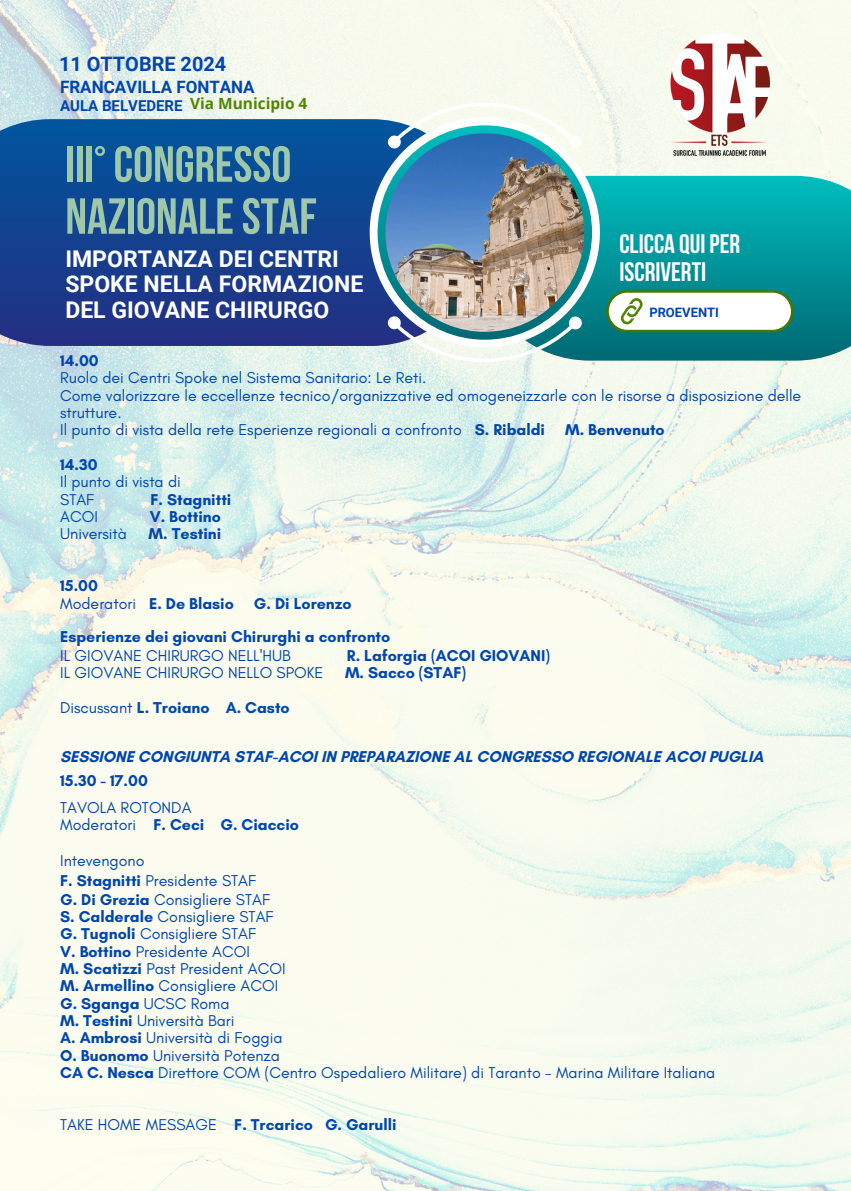
<style>
.page{position:relative;width:851px;height:1191px;background:#fff}
.page>*{position:absolute;margin:0;border:0;box-sizing:border-box;transform-origin:0 0}
.t1{font:700 50.6px/52px "Bebas Neue";color:#9fc7aa}
.t2{font:700 26.6px/27.4px "Bebas Neue";color:#fff}
.t3{font:700 23px/25.6px "Roboto";color:#fff}
.t4{font:700 20px "Roboto";color:#0146ae}
.t5{font:700 17px "Roboto";color:#0146ae}
.t6{font:16px/17.4px "Glacial Indifference";color:#0146ae}
.t7{font:700 16px "Glacial Indifference";color:#0146ae}
.t8{font:700 15.4px "Open Sans";color:#508600}
.t9{font:700 15px "Roboto";color:#0146ae}
.t10{font:700 13px "Roboto";color:#0146ae}
.s1{font-weight:700}
.s2{font-weight:400}
</style>
<div class="page">
<img style="left:0;top:0;width:850px;height:1191px">
<svg style="left:0;top:119px;width:322px;height:227px;background:#134390"></svg>
<svg style="left:647px;top:176px;width:203px;height:185px;background:#04989c"></svg>
<svg style="left:322px;top:70px;width:325px;height:325px;background:#7eadc1"></svg>
<svg style="left:350px;top:97px;width:269px;height:270px;background:#5794b0"></svg>
<svg style="left:377px;top:124px;width:215px;height:216px"></svg>
<svg style="left:385px;top:42px;width:199px;height:381px"></svg>
<svg style="left:377px;top:125px;width:215px;height:215px;background:#0d979c"></svg>
<img style="left:385px;top:133px;width:199px;height:199px;border-radius:50%">
<svg style="left:606px;top:290px;width:187px;height:42px"></svg>
<div style="left:608px;top:293px;width:182px;height:37px;background:#fff;border-radius:19px"></div>
<svg style="left:620px;top:298px;width:23px;height:27px"></svg>
<img style="left:670px;top:34px;width:100px;height:126px">
<p class="t4" style="left:59px;top:53px;width:169px">11 OTTOBRE 2024</p>
<p class="t5" style="left:60px;top:78px;width:196px">FRANCAVILLA FONTANA</p>
<p class="t9" style="left:60px;top:97px;width:124px">AULA BELVEDERE</p>
<p class="t8" style="left:190px;top:93px;width:119px">Via Municipio 4</p>
<p class="t1" style="left:65px;top:143px;width:253px">III°CONGRESSO<br>NAZIONALESTAF</p>
<p class="t3" style="left:65px;top:246px;width:299px">IMPORTANZA DEI CENTRI<br>SPOKE NELLA FORMAZIONE<br>DEL GIOVANE CHIRURGO</p>
<p class="t2" style="left:619px;top:233px;width:122px">CLICCA QUI PER<br>ISCRIVERTI</p>
<p class="t10" style="left:649px;top:305px;width:71px">PROEVENTI</p>
<p class="t7" style="left:60px;top:351px;width:40px">14.00</p>
<p class="t6" style="left:60px;top:369px;width:368px">Ruolo dei Centri Spoke nel Sistema Sanitario: Le Reti.</p>
<p class="t6" style="left:60px;top:386px;width:742px">Come valorizzare le eccellenze tecnico/organizzative ed omogeneizzarle con le risorse a disposizione delle strutture.</p>
<h4 class="t6" style="left:60px;top:421px;width:486px">Il punto di vista della rete Esperienze regionali a confronto <span class="s1">S. Ribaldi</span></h4>
<h4 class="t7" style="left:565px;top:420px;width:101px">M. Benvenuto</h4>
<h5 class="t7" style="left:60px;top:455px;width:39px">14.30</h5>
<h6 class="t6" style="left:60px;top:473px;width:122px">Il punto di vista di</h6>
<h1 class="t6" style="left:60px;top:490px;width:36px">STAF</h1>
<h1 class="t7" style="left:150px;top:490px;width:82px">F. Stagnitti</h1>
<h3 class="t6" style="left:60px;top:508px;width:39px">ACOI</h3>
<h3 class="t7" style="left:150px;top:507px;width:73px">V. Bottino</h3>
<h2 class="t6" style="left:60px;top:525px;width:68px">Università</h2>
<h2 class="t7" style="left:149px;top:524px;width:74px">M. Testini</h2>
<p class="t7" style="left:60px;top:576px;width:39px">15.00</p>
<p class="t6" style="left:60px;top:594px;width:175px">Moderatori <span class="s1">E. De Blasio</span></p>
<p class="t7" style="left:254px;top:594px;width:99px">G. Di Lorenzo</p>
<p class="t7" style="left:60px;top:627px;width:331px">Esperienze dei giovani Chirurghi a confronto</p>
<p class="t6" style="left:60px;top:646px;width:232px">IL GIOVANE CHIRURGO NELL'HUB</p>
<p class="t7" style="left:347px;top:646px;width:204px">R. Laforgia (ACOI GIOVANI)</p>
<p class="t6" style="left:60px;top:664px;width:265px">IL GIOVANE CHIRURGO NELLO SPOKE</p>
<p class="t7" style="left:345px;top:663px;width:122px">M. Sacco (STAF)</p>
<p class="t7" style="left:60px;top:698px;width:231px"><span class="s2">Discussant</span> L. Troiano A. Casto</p>
<p class="t7" style="left:60px;top:747px;width:704px">SESSIONE CONGIUNTA STAF-ACOI IN PREPARAZIONE AL CONGRESSO REGIONALE ACOI PUGLIA</p>
<p class="t7" style="left:60px;top:771px;width:89px">15.30 - 17.00</p>
<p class="t6" style="left:60px;top:798px;width:133px">TAVOLA ROTONDA</p>
<p class="t7" style="left:60px;top:815px;width:240px"><span class="s2">Moderatori</span> F. Ceci G. Ciaccio</p>
<p class="t6" style="left:60px;top:852px;width:86px">Intevengono</p>
<p class="t6" style="left:60px;top:872px;width:197px"><span class="s1">F. Stagnitti</span> Presidente STAF</p>
<p class="t6" style="left:60px;top:890px;width:211px"><span class="s1">G. Di Grezia</span> Consigliere STAF</p>
<p class="t6" style="left:60px;top:908px;width:215px"><span class="s1">S. Calderale</span> Consigliere STAF</p>
<p class="t6" style="left:60px;top:925px;width:197px"><span class="s1">G. Tugnoli</span> Consigliere STAF</p>
<p class="t6" style="left:60px;top:942px;width:191px"><span class="s1">V. Bottino</span> Presidente ACOI</p>
<p class="t6" style="left:60px;top:960px;width:227px"><span class="s1">M. Scatizzi</span> Past President ACOI</p>
<h5 class="t6" style="left:60px;top:977px;width:219px"><span class="s1">M. Armellino</span> Consigliere ACOI</h5>
<h6 class="t7" style="left:60px;top:994px;width:171px">G. Sganga <span class="s2">UCSC Roma</span></h6>
<p class="t6" style="left:60px;top:1012px;width:176px"><span class="s1">M. Testini</span> Università Bari</p>
<p class="t6" style="left:60px;top:1029px;width:224px"><span class="s1">A. Ambrosi</span> Università di Foggia</p>
<p class="t6" style="left:60px;top:1046px;width:221px"><span class="s1">O. Buonomo</span> Università Potenza</p>
<p class="t6" style="left:60px;top:1064px;width:656px"><span class="s1">CA C. Nesca</span> Direttore COM (Centro Ospedaliero Militare) di Taranto - Marina Militare Italiana</p>
<p class="t7" style="left:60px;top:1115px;width:338px"><span class="s2">TAKE HOME MESSAGE</span> F. Trcarico G. Garulli</p>
</div>
